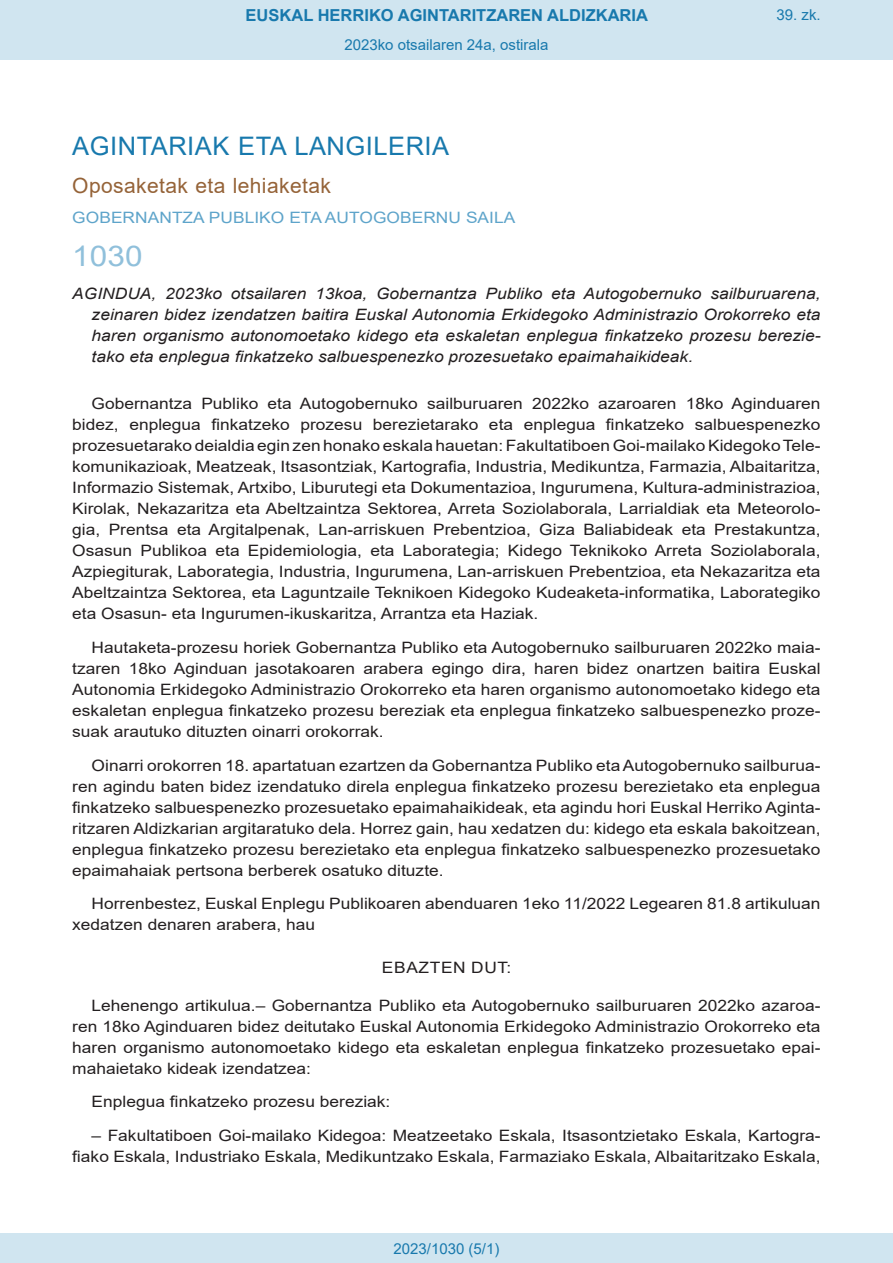
<style>
.page{position:relative;width:893px;height:1263px;background:#fff}
.page>*{position:absolute;margin:0;border:0;box-sizing:border-box;transform-origin:0 0}
.BOPVOrden{font:28.5px "Arial";color:#90c0db;scale:1.11 1}
.BOPVSeccion{font:25.5px "Arial";letter-spacing:.02em;color:#1879ad}
.BOPVSubseccion{font:21px "Arial";letter-spacing:.02em;color:#956338}
.t1{font:700 16.5px "Arial";color:#1879ad}
.BOPVDetalle{font:15.6px/21px "Arial";color:#231f20;text-align:justify;scale:1.11 1}
.BOPVTitulo{font:italic 15.6px/21px "Arial";color:#231f20;text-align:justify;scale:1.11 1}
.BOPVOrganismo{font:15.6px "Arial";letter-spacing:.005em;color:#5ea4ca;scale:1.11 1}
.BOPVClave{font:15.6px "Arial";letter-spacing:.035em;color:#231f20;scale:1.11 1}
.Paginacion_Centro{font:15px "Arial";color:#1879ad}
</style>
<div class="page">
<div style="left:0;top:0;width:893px;height:60px;background:#d0e5f0"></div>
<div style="left:0;top:1233px;width:893px;height:30px;background:#d0e5f0"></div>
<p class="t1" style="left:246px;top:3px;width:404px">EUSKAL HERRIKO AGINTARITZAREN ALDIZKARIA</p>
<p class="Paginacion_Centro" style="left:344px;top:35px;width:206px">2023ko otsailaren 24a, ostirala</p>
<p class="Paginacion_Centro" style="left:776px;top:5px;width:46px">39. zk.</p>
<p class="BOPVSeccion" style="left:72px;top:128px;width:378px">AGINTARIAK ETA LANGILERIA</p>
<p class="BOPVSubseccion" style="left:72px;top:171px;width:260px">Oposaketak eta lehiaketak</p>
<p class="BOPVOrganismo" style="left:72px;top:207px;width:401px">GOBERNANTZA PUBLIKO ETA AUTOGOBERNU SAILA</p>
<p class="BOPVOrden" style="left:72px;top:236px;width:65px">1030</p>
<p class="BOPVTitulo" style="left:92px;top:284px;width:658px;text-indent:-19px">AGINDUA, 2023ko otsailaren 13koa, Gobernantza Publiko eta Autogobernuko sailburuarena, zeinaren bidez izendatzen baitira Euskal Autonomia Erkidegoko Administrazio Orokorreko eta haren organismo autonomoetako kidego eta eskaletan enplegua finkatzeko prozesu berezie&shy;tako eta enplegua finkatzeko salbuespenezko prozesuetako epaimahaikideak.</p>
<p class="BOPVDetalle" style="left:72px;top:393px;width:676px;text-indent:19px">Gobernantza Publiko eta Autogobernuko sailburuaren 2022ko azaroaren 18ko Aginduaren bidez, enplegua finkatzeko prozesu berezietarako eta enplegua finkatzeko salbuespenezko prozesuetarako deialdia egin zen honako eskala hauetan: Fakultatiboen Goi-mailako Kidegoko Tele&shy;komunikazioak, Meatzeak, Itsasontziak, Kartografia, Industria, Medikuntza, Farmazia, Albaitaritza, Informazio Sistemak, Artxibo, Liburutegi eta Dokumentazioa, Ingurumena, Kultura-administrazioa, Kirolak, Nekazaritza eta Abeltzaintza Sektorea, Arreta Soziolaborala, Larrialdiak eta Meteorolo&shy;gia, Prentsa eta Argitalpenak, Lan-arriskuen Prebentzioa, Giza Baliabideak eta Prestakuntza, Osasun Publikoa eta Epidemiologia, eta Laborategia; Kidego Teknikoko Arreta Soziolaborala, Azpiegiturak, Laborategia, Industria, Ingurumena, Lan-arriskuen Prebentzioa, eta Nekazaritza eta Abeltzaintza Sektorea, eta Laguntzaile Teknikoen Kidegoko Kudeaketa-informatika, Laborategiko eta Osasun- eta Ingurumen-ikuskaritza, Arrantza eta Haziak.</p>
<p class="BOPVDetalle" style="left:72px;top:637px;width:676px;text-indent:19px">Hautaketa-prozesu horiek Gobernantza Publiko eta Autogobernuko sailburuaren 2022ko maia&shy;tzaren 18ko Aginduan jasotakoaren arabera egingo dira, haren bidez onartzen baitira Euskal Autonomia Erkidegoko Administrazio Orokorreko eta haren organismo autonomoetako kidego eta eskaletan enplegua finkatzeko prozesu bereziak eta enplegua finkatzeko salbuespenezko proze&shy;suak arautuko dituzten oinarri orokorrak.</p>
<p class="BOPVDetalle" style="left:72px;top:754px;width:676px;text-indent:19px">Oinarri orokorren 18. apartatuan ezartzen da Gobernantza Publiko eta Autogobernuko sailburua&shy;ren agindu baten bidez izendatuko direla enplegua finkatzeko prozesu berezietako eta enplegua finkatzeko salbuespenezko prozesuetako epaimahaikideak, eta agindu hori Euskal Herriko Aginta&shy;ritzaren Aldizkarian argitaratuko dela. Horrez gain, hau xedatzen du: kidego eta eskala bakoitzean, enplegua finkatzeko prozesu berezietako eta enplegua finkatzeko salbuespenezko prozesuetako epaimahaiak pertsona berberek osatuko dituzte.</p>
<p class="BOPVDetalle" style="left:72px;top:893px;width:676px;text-indent:19px">Horrenbestez, Euskal Enplegu Publikoaren abenduaren 1eko 11/2022 Legearen 81.8 artikuluan xedatzen denaren arabera, hau</p>
<p class="BOPVClave" style="left:382px;top:956px;width:118px">EBAZTEN DUT:</p>
<p class="BOPVDetalle" style="left:72px;top:994px;width:676px;text-indent:19px">Lehenengo artikulua.– Gobernantza Publiko eta Autogobernuko sailburuaren 2022ko azaroa&shy;ren 18ko Aginduaren bidez deitutako Euskal Autonomia Erkidegoko Administrazio Orokorreko eta haren organismo autonomoetako kidego eta eskaletan enplegua finkatzeko prozesuetako epai&shy;mahaietako kideak izendatzea:</p>
<p class="BOPVDetalle" style="left:92px;top:1091px;width:271px">Enplegua finkatzeko prozesu bereziak:</p>
<p class="BOPVDetalle" style="left:72px;top:1125px;width:676px;text-align:right">– Fakultatiboen Goi-mailako Kidegoa: Meatzeetako Eskala, Itsasontzietako Eskala, Kartogra&shy;fiako Eskala, Industriako Eskala, Medikuntzako Eskala, Farmaziako Eskala, Albaitaritzako Eskala,</p>
<p class="Paginacion_Centro" style="left:393px;top:1238px;width:107px">2023/1030 (5/1)</p>
</div>
